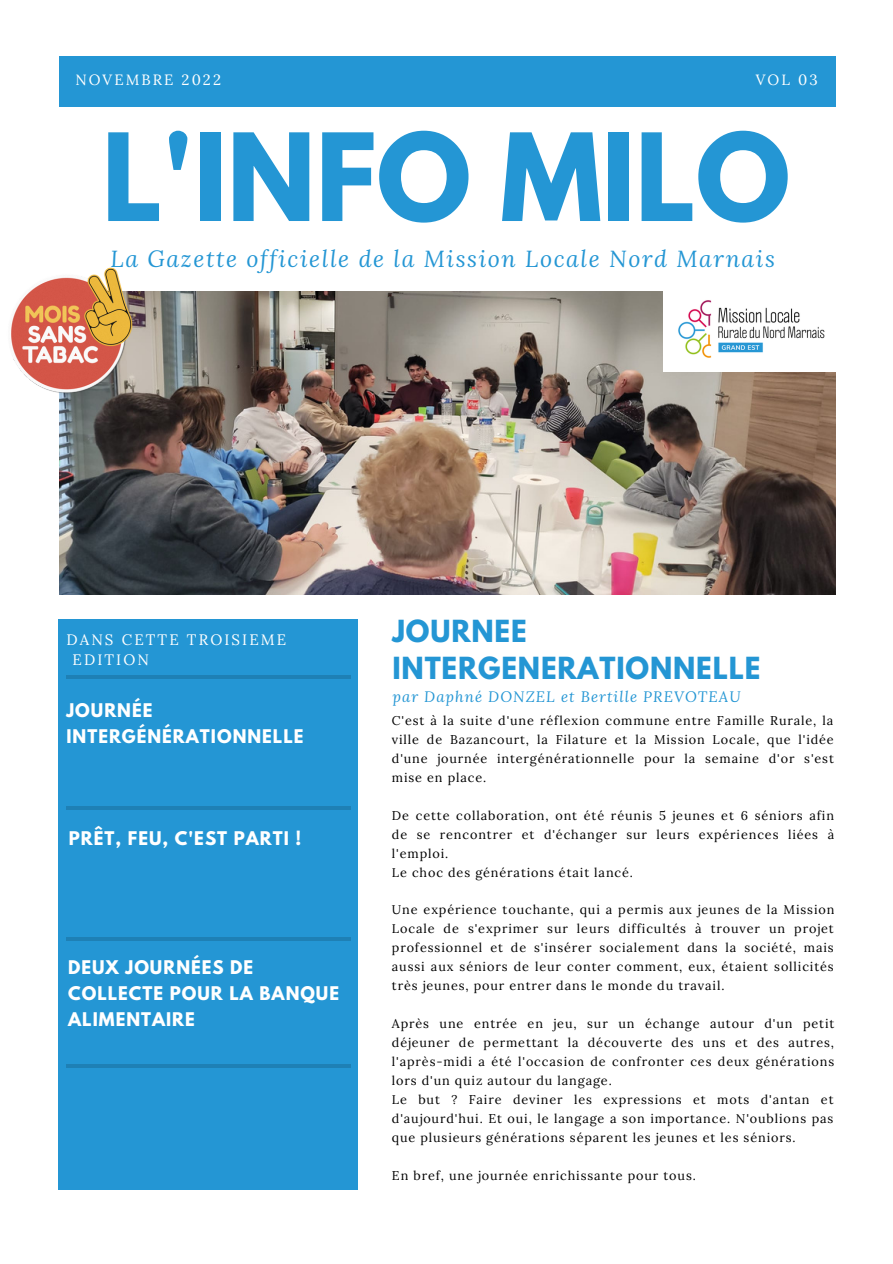
<style>
.page{position:relative;width:893px;height:1264px;background:#fff}
.page>*{position:absolute;margin:0;border:0;box-sizing:border-box;transform-origin:0 0}
.t1{font:700 107.4px "League Spartan";color:#2496d4}
.t2{font:700 27px/37px "League Spartan";letter-spacing:.03em;color:#2496d4}
.t3{font:italic 23.1px "Lora";letter-spacing:.07em;color:#2496d4}
.t4{font:700 16.65px/26.2px "League Spartan";letter-spacing:.06em;color:#fff}
.t5{font:15.15px/20.5px "Lora";letter-spacing:.14em;color:#fff}
.t6{font:italic 15px "Lora";letter-spacing:.07em;color:#2496d4}
.t7{font:14.85px "Lora";letter-spacing:.14em;color:#fff}
.t8{font:12.6px/18.9px "Lora";letter-spacing:.07em;color:#000;text-align:justify}
</style>
<div class="page">
<div style="left:59px;top:56px;width:776px;height:51px;background:#2496d4"></div>
<div style="left:58px;top:619px;width:299px;height:570px;background:#2496d4"></div>
<hr style="left:66px;top:675px;width:284px;height:4px;background:#1e80b5">
<hr style="left:66px;top:806px;width:284px;height:3px;background:#000">
<hr style="left:66px;top:937px;width:284px;height:4px;background:#1e80b5">
<hr style="left:66px;top:1064px;width:285px;height:3px;background:#000">
<img style="left:60px;top:291px;width:775px;height:304px">
<img style="left:663px;top:291px;width:172px;height:81px">
<img style="left:11px;top:267px;width:131px;height:145px">
<p class="t7" style="left:75px;top:70px;width:147px">NOVEMBRE 2022</p>
<p class="t7" style="left:755px;top:70px;width:63px">VOL 03</p>
<p class="t1" style="left:102px;top:124px;width:689px">L'INFO MILO</p>
<p class="t3" style="left:111px;top:243px;width:665px">La Gazette officielle de la Mission Locale Nord Marnais</p>
<p class="t5" style="left:73px;top:628px;width:215px;text-indent:-6px">DANS CETTE TROISIEME<br>EDITION</p>
<p class="t4" style="left:66px;top:699px;width:238px">JOURNÉE<br>INTERGÉNÉRATIONNELLE</p>
<p class="t4" style="left:69px;top:826px;width:234px">PRÊT, FEU, C'EST PARTI !</p>
<p class="t4" style="left:68px;top:956px;width:272px">DEUX JOURNÉES DE<br>COLLECTE POUR LA BANQUE<br>ALIMENTAIRE</p>
<p class="t2" style="left:392px;top:615px;width:369px">JOURNEE<br>INTERGENERATIONNELLE</p>
<p class="t6" style="left:392px;top:686px;width:349px">par Daphné DONZEL et Bertille PREVOTEAU</p>
<p class="t8" style="left:392px;top:711px;width:443px">C'est à la suite d'une réflexion commune entre Famille Rurale, la ville de Bazancourt, la Filature et la Mission Locale, que l'idée d'une journée intergénérationnelle pour la semaine d'or s'est mise en place.</p>
<p class="t8" style="left:392px;top:805px;width:444px">De cette collaboration, ont été réunis 5 jeunes et 6 séniors afin de se rencontrer et d'échanger sur leurs expériences liées à l'emploi.</p>
<p class="t8" style="left:392px;top:862px;width:242px">Le choc des générations était lancé.</p>
<p class="t8" style="left:392px;top:900px;width:444px">Une expérience touchante, qui a permis aux jeunes de la Mission Locale de s'exprimer sur leurs difficultés à trouver un projet professionnel et de s'insérer socialement dans la société, mais aussi aux séniors de leur conter comment, eux, étaient sollicités très jeunes, pour entrer dans le monde du travail.</p>
<p class="t8" style="left:392px;top:1014px;width:444px">Après une entrée en jeu, sur un échange autour d'un petit déjeuner de permettant la découverte des uns et des autres, l'après-midi a été l'occasion de confronter ces deux générations lors d'un quiz autour du langage.</p>
<p class="t8" style="left:392px;top:1089px;width:443px">Le but ? Faire deviner les expressions et mots d'antan et d'aujourd'hui. Et oui, le langage a son importance. N'oublions pas que plusieurs générations séparent les jeunes et les séniors.</p>
<p class="t8" style="left:392px;top:1165px;width:305px">En bref, une journée enrichissante pour tous.</p>
</div>
